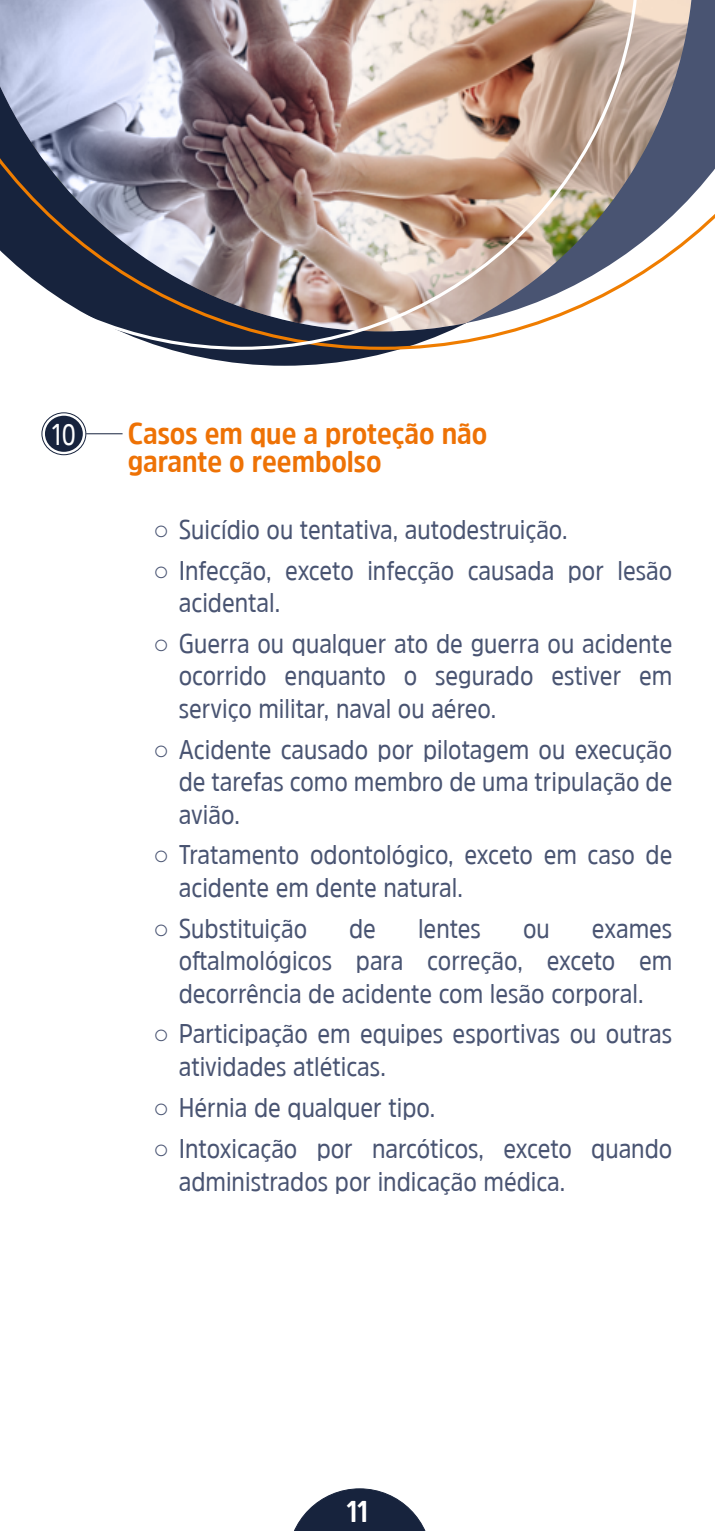
<style>
.page{position:relative;width:715px;height:1531px;background:#fff}
.page>*{position:absolute;margin:0;border:0;box-sizing:border-box;transform-origin:0 0}
.t1{font:700 30px/28.8px "Amsi Pro Narw";color:#ee7205}
.t2{font:700 30px "Amsi Pro Cond";color:#fff}
.t3{font:30px "Amsi Pro Cond";color:#fff}
.t4{font:27px/32.4px "Amsi Pro Narw";color:#495472}
.s1{font-family:"Arial";font-weight:900}
</style>
<div class="page">
<svg style="left:294px;top:1488px;width:132px;height:43px"></svg>
<svg style="left:172px;top:350px;width:225px;height:16px;fill:#17233d"></svg>
<svg style="left:693px;top:0;width:21px;height:238px"></svg>
<svg style="left:639px;top:0;width:54px;height:277px"></svg>
<img style="left:0;top:0;width:639px;height:350px">
<hr style="left:86px;top:433px;width:36px;height:1px;background:#17233d">
<div style="left:42px;top:412px;width:44px;height:43px;border:1px solid #17233d;border-radius:50%"></div>
<div style="left:45px;top:416px;width:38px;height:36px;background:#17233d;border-radius:50%"></div>
<p class="t3" style="left:52px;top:413px;width:26px">10</p>
<p class="t1" style="left:128px;top:418px;width:361px">Casos em que a proteção não garante o reembolso</p>
<p class="t4" style="left:153px;top:512px;width:416px"><span class="s1">○</span> Suicídio ou tentativa, autodestruição.</p>
<p class="t4" style="left:179px;top:553px;width:495px;text-indent:-26px"><span class="s1">○</span> Infecção, exceto infecção causada por lesão acidental.</p>
<p class="t4" style="left:179px;top:627px;width:495px;text-align:justify;text-indent:-26px"><span class="s1">○</span> Guerra ou qualquer ato de guerra ou acidente ocorrido enquanto o segurado estiver em serviço militar, naval ou aéreo.</p>
<p class="t4" style="left:179px;top:732px;width:495px;text-align:justify;text-indent:-26px"><span class="s1">○</span> Acidente causado por pilotagem ou execução de tarefas como membro de uma tripulação de avião.</p>
<p class="t4" style="left:179px;top:838px;width:495px;text-indent:-26px"><span class="s1">○</span> Tratamento odontológico, exceto em caso de acidente em dente natural.</p>
<p class="t4" style="left:153px;top:911px;width:155px"><span class="s1">○</span> Substituição</p>
<p class="t4" style="left:349px;top:911px;width:28px">de</p>
<p class="t4" style="left:418px;top:911px;width:65px">lentes</p>
<p class="t4" style="left:523px;top:911px;width:28px">ou</p>
<p class="t4" style="left:179px;top:911px;width:495px;text-align:justify;text-indent:413px">exames oftalmológicos para correção, exceto em decorrência de acidente com lesão corporal.</p>
<p class="t4" style="left:179px;top:1017px;width:495px;text-indent:-26px"><span class="s1">○</span> Participação em equipes esportivas ou outras atividades atléticas.</p>
<p class="t4" style="left:153px;top:1090px;width:283px"><span class="s1">○</span> Hérnia de qualquer tipo.</p>
<p class="t4" style="left:179px;top:1131px;width:495px;text-indent:-26px"><span class="s1">○</span> Intoxicação por narcóticos, exceto quando administrados por indicação médica.</p>
<p class="t2" style="left:346px;top:1490px;width:23px">11</p>
</div>
